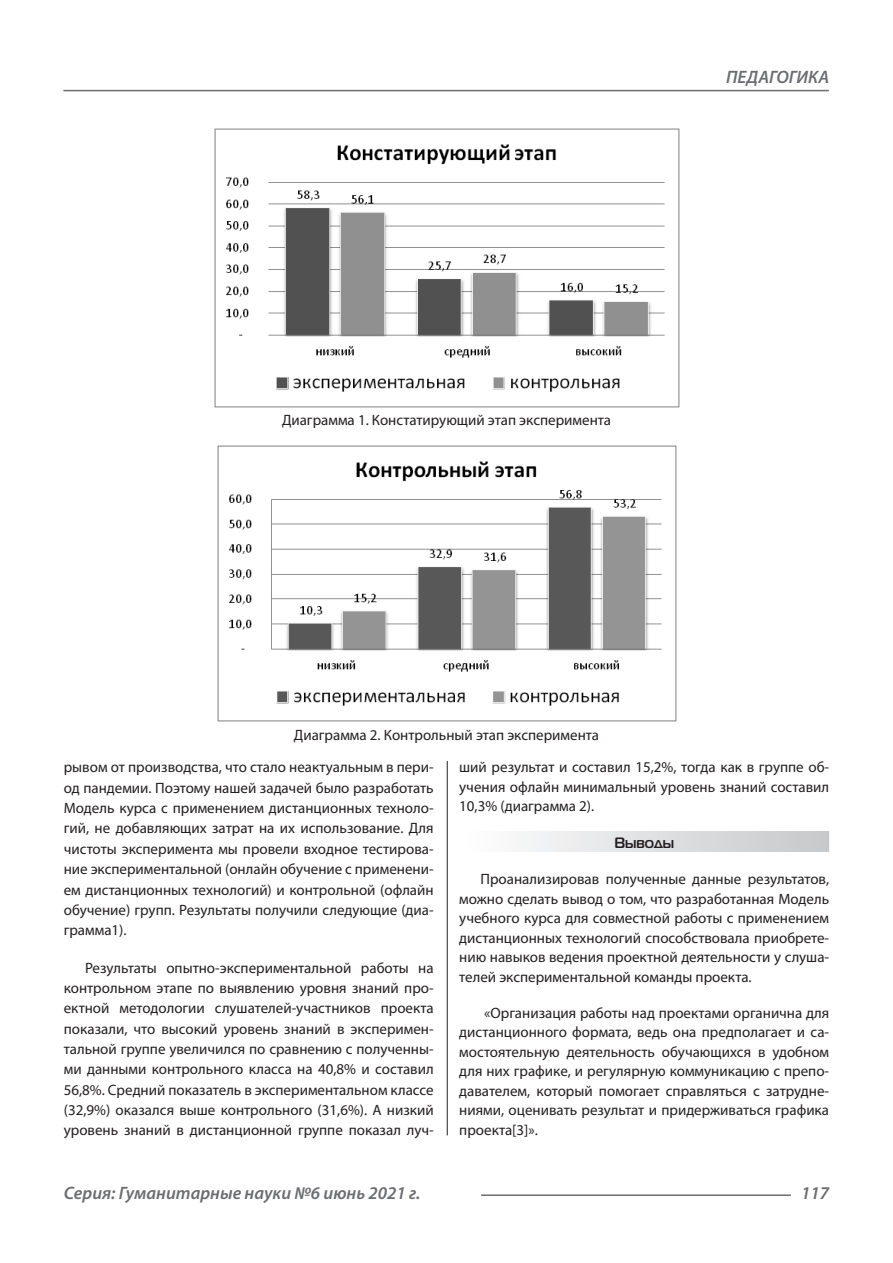
<style>
.page{position:relative;width:893px;height:1263px;background:#fff}
.page>*{position:absolute;margin:0;border:0;box-sizing:border-box;transform-origin:0 0}
.t1{font:italic 600 18px "Myriad Pro";color:#6c6d70}
.Статья_текст{font:15px/20.4px "Myriad Pro";color:#231f20;text-align:justify}
.Рисунок_в_статье{font:15px "Myriad Pro";color:#231f20}
.Статья_подзаголовок{font:700 15px "Magistral C";color:#231f20}
</style>
<div class="page">
<hr style="left:447px;top:128px;width:1px;height:1007px;background:#231f20">
<hr style="left:63px;top:90px;width:766px;height:1px;background:#6c6d70">
<hr style="left:481px;top:1194px;width:310px;height:2px;background:#6c6d70">
<div style="left:434px;top:118px;width:20px;height:643px;background:#fff"></div>
<div style="left:459px;top:831px;width:370px;height:21px;background:linear-gradient(to right,#fefeff,#c6c8ca)"></div>
<img style="left:214px;top:128px;width:465px;height:279px">
<img style="left:217px;top:446px;width:460px;height:276px">
<p class="t1" style="left:726px;top:66px;width:104px">ПЕДАГОГИКА</p>
<p class="Рисунок_в_статье" style="left:282px;top:411px;width:330px">Диаграмма 1. Констатирующий этап эксперимента</p>
<p class="Рисунок_в_статье" style="left:294px;top:725px;width:307px">Диаграмма 2. Контрольный этап эксперимента</p>
<p class="Статья_текст" style="left:64px;top:757px;width:371px">рывом от производства, что стало неактуальным в пери&shy;од пандемии. Поэтому нашей задачей было разработать Модель курса с применением дистанционных техноло&shy;гий, не добавляющих затрат на их использование. Для чистоты эксперимента мы провели входное тестирова&shy;ние экспериментальной (онлайн обучение с применени&shy;ем дистанционных технологий) и контрольной (офлайн обучение) групп. Результаты получили следующие (диа&shy;грамма1).</p>
<p class="Статья_текст" style="left:64px;top:957px;width:371px;text-indent:21px">Результаты опытно-экспериментальной работы на контрольном этапе по выявлению уровня знаний про&shy;ектной методологии слушателей-участников проекта показали, что высокий уровень знаний в эксперимен&shy;тальной группе увеличился по сравнению с полученны&shy;ми данными контрольного класса на 40,8% и составил 56,8%. Средний показатель в экспериментальном классе (32,9%) оказался выше контрольного (31,6%). А низкий уровень знаний в дистанционной группе показал луч-</p>
<p class="Статья_текст" style="left:459px;top:757px;width:371px;line-height:19.5px">ший результат и составил 15,2%, тогда как в группе об&shy;учения офлайн минимальный уровень знаний составил 10,3% (диаграмма 2).</p>
<p class="Статья_подзаголовок" style="left:614px;top:833px;width:61px">Выводы</p>
<p class="Статья_текст" style="left:459px;top:869px;width:371px;line-height:19.5px;text-indent:21px">Проанализировав полученные данные результатов, можно сделать вывод о том, что разработанная Модель учебного курса для совместной работы с применением дистанционных технологий способствовала приобрете&shy;нию навыков ведения проектной деятельности у слуша&shy;телей экспериментальной команды проекта.</p>
<p class="Статья_текст" style="left:459px;top:1003px;width:371px;line-height:19.5px;text-indent:25px">«Организация работы над проектами органична для дистанционного формата, ведь она предполагает и са&shy;мостоятельную деятельность обучающихся в удобном для них графике, и регулярную коммуникацию с препо&shy;давателем, который помогает справляться с затрудне&shy;ниями, оценивать результат и придерживаться графика проекта[3]».</p>
<p class="t1" style="left:64px;top:1182px;width:358px">Серия: Гуманитарные науки №6 июнь 2021 г.</p>
<p class="t1" style="left:801px;top:1182px;width:30px">117</p>
</div>
